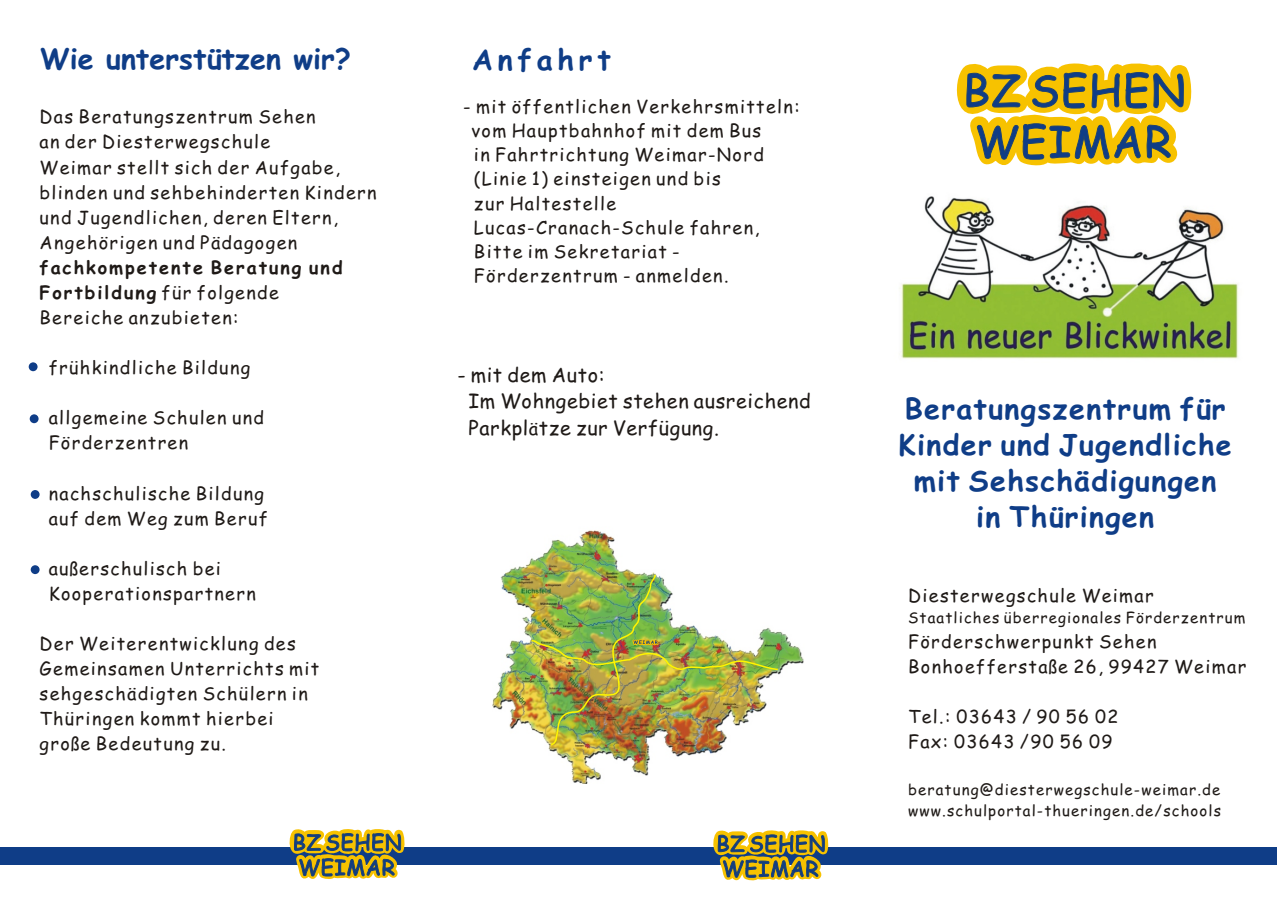
<style>
.page{position:relative;width:1277px;height:906px;background:#fff}
.page>*{position:absolute;margin:0;border:0;box-sizing:border-box;transform-origin:0 0}
.t1{font:700 28.5px/35.8px "Comic Sans MS";letter-spacing:.045em;color:#0f3d87;text-align:center}
.t2{font:700 28.5px "Comic Sans MS";color:#0f3d87}
.t3{font:700 28.5px "Comic Sans MS";letter-spacing:.17em;color:#0f3d87}
.t4{font:19.8px/26.7px "Comic Sans MS";letter-spacing:.035em;color:#1f1a17}
.t5{font:18px/25px "Comic Sans MS";letter-spacing:.075em;color:#1f1a17}
.t6{font:700 18px/25px "Comic Sans MS";letter-spacing:.11em;color:#1f1a17}
.t7{font:15px/20.9px "Comic Sans MS";letter-spacing:.075em;color:#1f1a17}
.s1{font-weight:400}
.s2{font-size:18px}
</style>
<div class="page">
<img style="left:492px;top:530px;width:312px;height:254px">
<div style="left:0;top:847px;width:1276px;height:18px;background:#0f3d87"></div>
<img style="left:899px;top:196px;width:340px;height:163px">
<svg style="left:956px;top:63px;width:236px;height:103px"></svg>
<img style="left:530px;top:573px;width:249px;height:173px">
<svg style="left:713px;top:830px;width:116px;height:51px"></svg>
<svg style="left:289px;top:829px;width:116px;height:50px"></svg>
<div style="left:29px;top:362px;width:9px;height:9px;background:#0f3d87;border-radius:50%"></div>
<div style="left:30px;top:414px;width:9px;height:9px;background:#0f3d87;border-radius:50%"></div>
<div style="left:31px;top:490px;width:9px;height:9px;background:#0f3d87;border-radius:50%"></div>
<div style="left:31px;top:565px;width:9px;height:9px;background:#0f3d87;border-radius:50%"></div>
<h1 class="t2" style="left:40px;top:46px;width:312px">Wie unterstützen wir?</h1>
<p class="t5" style="left:40px;top:106px;width:338px">Das Beratungszentrum Sehen<br>an der Diesterwegschule<br>Weimar stellt sich der Aufgabe, blinden und sehbehinderten Kindern und Jugendlichen, deren Eltern,<br>Angehörigen und Pädagogen</p>
<p class="t6" style="left:40px;top:257px;width:304px">fachkompetente Beratung und<br>Fortbildung <span class="s1">für folgende<br>Bereiche anzubieten:</span></p>
<p class="t5" style="left:49px;top:357px;width:203px">frühkindliche Bildung</p>
<p class="t5" style="left:49px;top:407px;width:217px">allgemeine Schulen und<br>Förderzentren</p>
<p class="t5" style="left:49px;top:482px;width:221px">nachschulische Bildung auf dem Weg zum Beruf</p>
<p class="t5" style="left:49px;top:558px;width:209px">außerschulisch bei<br>Kooperationspartnern</p>
<p class="t5" style="left:40px;top:633px;width:281px">Der Weiterentwicklung des<br>Gemeinsamen Unterrichts mit sehgeschädigten Schülern in<br>Thüringen kommt hierbei große Bedeutung zu.</p>
<h1 class="t3" style="left:472px;top:47px;width:140px">Anfahrt</h1>
<p class="t5" style="left:471px;top:96px;width:330px;line-height:24.2px;text-indent:-8px">- mit öffentlichen Verkehrsmitteln: vom Hauptbahnhof mit dem Bus<br>in Fahrtrichtung Weimar-Nord (Linie 1) einsteigen und bis<br>zur Haltestelle<br>Lucas-Cranach-Schule fahren,<br>Bitte im Sekretariat -<br>Förderzentrum - anmelden.</p>
<p class="t4" style="left:468px;top:363px;width:344px;text-indent:-11px">- mit dem Auto:<br>Im Wohngebiet stehen ausreichend<br>Parkpl<span class="s2">ä</span>tze zur Verfügung.</p>
<h1 class="t1" style="left:898px;top:394px;width:335px">Beratungszentrum für<br>Kinder und Jugendliche mit Sehschädigungen in Thüringen</h1>
<p class="t5" style="left:908px;top:585px;width:247px">Diesterwegschule Weimar</p>
<p class="t7" style="left:908px;top:609px;width:339px">Staatliches überregionales Förderzentrum</p>
<p class="t5" style="left:908px;top:630px;width:340px">Förderschwerpunkt Sehen<br>Bonhoefferstaße 26, 99427 Weimar</p>
<p class="t5" style="left:908px;top:706px;width:212px">Tel.: 03643 / 90 56 02<br>Fax: 03643 /90 56 09</p>
<p class="t7" style="left:908px;top:781px;width:314px">beratung@diesterwegschule-weimar.de www.schulportal-thueringen.de/schools</p>
</div>
